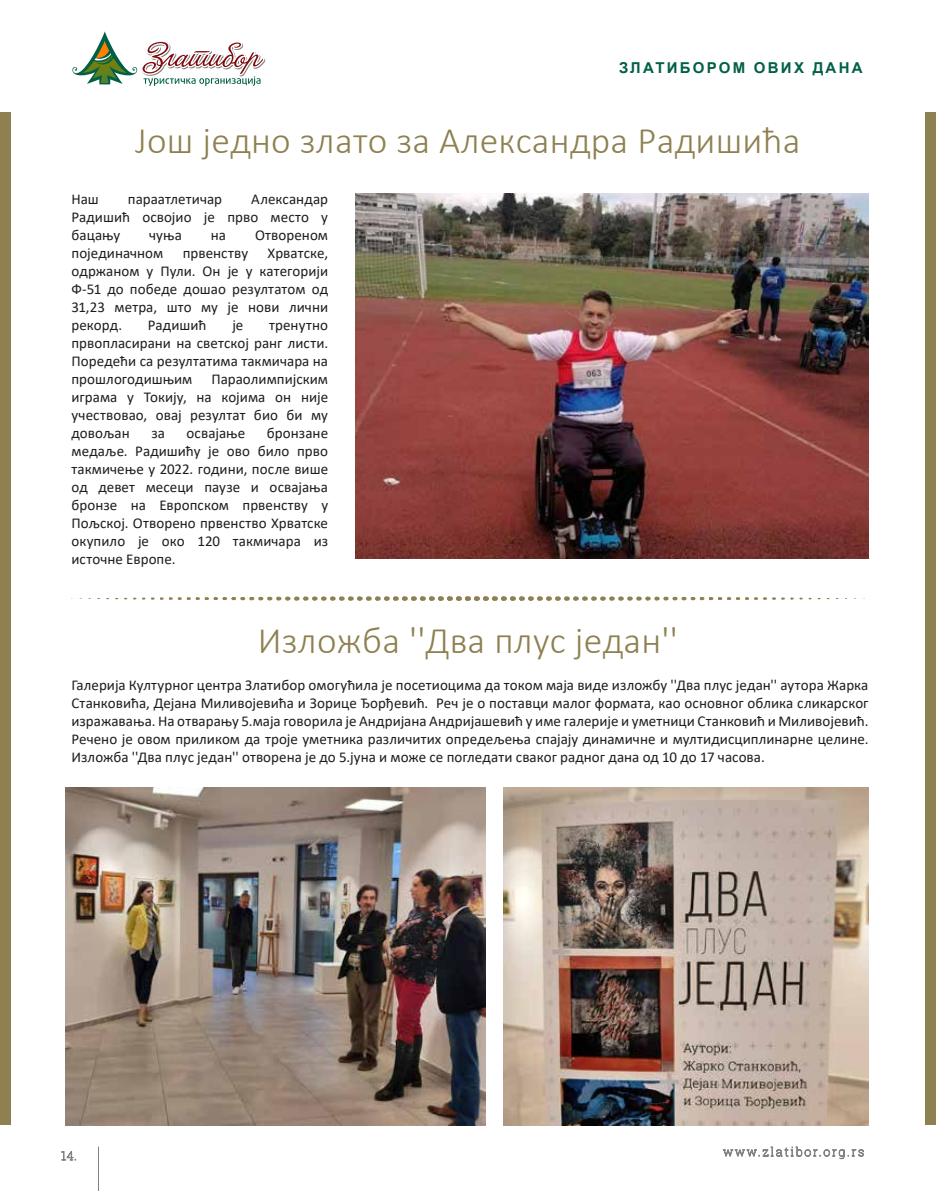
<style>
.page{position:relative;width:936px;height:1191px;background:#fff}
.page>*{position:absolute;margin:0;border:0;box-sizing:border-box;transform-origin:0 0}
.t1{font:300 37.5px "Calibri";letter-spacing:.01em;color:#8e8050}
.t2{font:15px/18px "Calibri";letter-spacing:.005em;color:#1d1d1b;text-align:justify}
.t3{font:700 15px "Arial";letter-spacing:.15em;color:#026047}
</style>
<div class="page">
<div style="left:925px;top:112px;width:10px;height:1013px;background:#8e8050"></div>
<div style="left:0;top:112px;width:10px;height:1013px;background:#8e8050"></div>
<svg style="left:72px;top:31px;width:194px;height:55px"></svg>
<svg style="left:61px;top:1151px;width:15px;height:9px"></svg>
<svg style="left:723px;top:1146px;width:141px;height:14px"></svg>
<hr style="left:98px;top:1146px;width:1px;height:45px;background:#828281">
<img style="left:66px;top:787px;width:419px;height:338px">
<img style="left:355px;top:193px;width:513px;height:365px">
<svg style="left:160px;top:596px;width:624px;height:5px"></svg>
<img style="left:503px;top:787px;width:365px;height:338px">
<p class="t3" style="left:619px;top:58px;width:245px">ЗЛАТИБОРОМ ОВИХ ДАНА</p>
<h1 class="t1" style="left:135px;top:117px;width:667px">Још једно злато за Александра Радишића</h1>
<p class="t2" style="left:71px;top:189px;width:258px;text-indent:180px">Александар Радишић освојио је прво место у бацању</p>
<p class="t2" style="left:71px;top:189px;width:29px">Наш</p>
<p class="t2" style="left:128px;top:189px;width:96px">параатлетичар</p>
<p class="t2" style="left:149px;top:225px;width:34px">чуња</p>
<p class="t2" style="left:211px;top:225px;width:17px">на</p>
<p class="t2" style="left:255px;top:225px;width:75px">Отвореном</p>
<p class="t2" style="left:71px;top:243px;width:93px">појединачном</p>
<p class="t2" style="left:183px;top:243px;width:67px">првенству</p>
<p class="t2" style="left:71px;top:243px;width:258px;text-indent:196px">Хрватске, одржаном у Пули. Он је у категорији Ф-51 до победе дошао резултатом од 31,23 метра, што му је нови лични рекорд.</p>
<p class="t2" style="left:148px;top:315px;width:60px">Радишић</p>
<p class="t2" style="left:232px;top:315px;width:13px">је</p>
<p class="t2" style="left:71px;top:315px;width:258px;text-indent:198px">тренутно првопласирани на светској ранг листи.<br>Поредећи са резултатима такмичара на прошлогодишњим</p>
<p class="t2" style="left:71px;top:369px;width:258px;text-indent:140px">Параолимпијским играма у Токију, на којима он није учествовао, овај резултат био би му довољан</p>
<p class="t2" style="left:71px;top:423px;width:258px;text-indent:195px">бронзане медаље. Радишићу је ово било прво такмичење у 2022. години, после више од девет месеци паузе и освајања бронзе на Европском првенству у Пољској. Отворено првенство Хрватске окупило је око 120 такмичара из источне Европе.</p>
<p class="t2" style="left:151px;top:423px;width:15px">за</p>
<p class="t2" style="left:187px;top:423px;width:60px">освајање</p>
<h1 class="t1" style="left:258px;top:617px;width:421px">Изложба ''Два плус један''</h1>
<p class="t2" style="left:71px;top:675px;width:798px">Галерија Културног центра Златибор омогућила је посетиоцима да током маја виде изложбу ''Два плус један'' аутора Жарка Станковића, Дејана Миливојевића и Зорице Ђорђевић. Реч је о поставци малог формата, као основног облика сликарског изражавања. На отварању 5.маја говорила је Андријана Андријашевић у име галерије и уметници Станковић и Миливојевић.<br>Речено је овом приликом да троје уметника различитих опредељења спајају динамичне и мултидисциплинарне целине.<br>Изложба ''Два плус један'' отворена је до 5.јуна и може се погледати сваког радног дана од 10 до 17 часова.</p>
</div>
